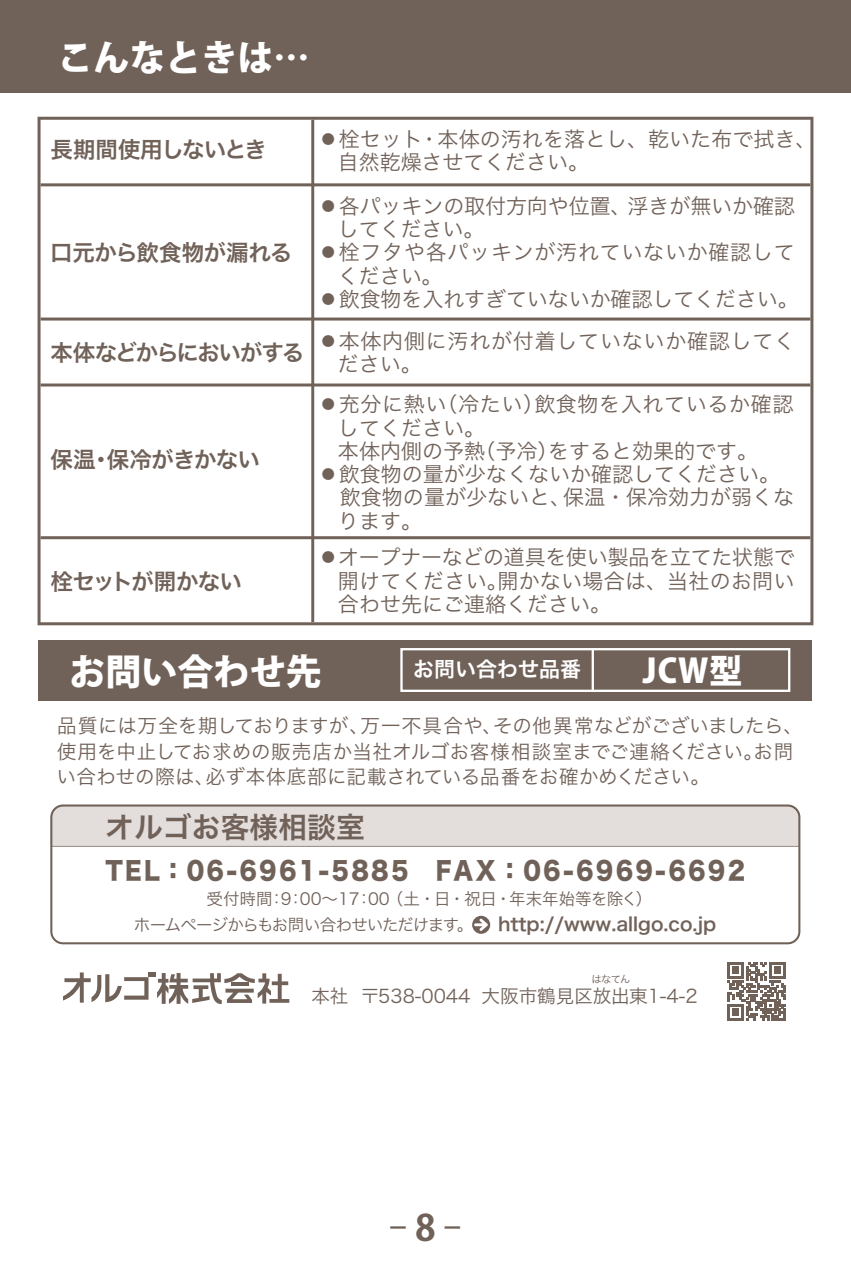
<style>
.page{position:relative;width:851px;height:1276px;background:#fff}
.page>*{position:absolute;margin:0;border:0;box-sizing:border-box;transform-origin:0 0}
.t1{font:800 36px "Koz Go Pro";color:#fff}
.t2{font:36px "Koz Go Pro";color:#716259}
.t3{font:800 33px "Koz Go Pro";color:#fff}
.t4{font:28.8px "Hira Kaku Pro W6";color:#716259}
.t5{font:24.9px "Hira Kaku Std W8";letter-spacing:.1em;color:#716259;scale:.91 1}
.t6{font:22.5px "Hira Kaku Pro W6";letter-spacing:-.04em;color:#716259}
.t7{font:22.5px "Hira Kaku Pro W6";letter-spacing:-.07em;color:#716259}
.t8{font:22.5px "Hira Kaku Pro W6";letter-spacing:-.015em;color:#716259}
.t9{font:21px/23.1px "Hira Kaku Pro W3";color:#716259}
.t10{font:21px/23.1px "Hira Kaku Pro W3";letter-spacing:.035em;color:#716259}
.t11{font:21px "Hira Kaku Pro W3";letter-spacing:.03em;color:#716259}
.t12{font:21px "Hira Kaku Pro N W6";color:#fff}
.t13{font:19.5px/25.5px "Hira Kaku Pro W3";letter-spacing:.01em;color:#716259}
.t14{font:18.6px "Hira Kaku Pro W3";color:#716259}
.t15{font:16.5px/25.8px "Hira Kaku Pro W3";letter-spacing:-.04em;color:#716259;text-align:center}
.t16{font:10.2px "Hira Kaku Pro W3";color:#716259}
.s1{font-family:"Hira Kaku Pro W6";font-size:18.6px}
.s2{font-weight:700}
</style>
<div class="page">
<div style="left:0;top:0;width:850px;height:93px;background:#716259"></div>
<div style="left:39px;top:640px;width:773px;height:60px;background:#716259"></div>
<svg style="left:38px;top:117px;width:775px;height:508px"></svg>
<hr style="left:311px;top:120px;width:3px;height:502px;background:#716259">
<hr style="left:41px;top:183px;width:769px;height:3px;background:#716259">
<hr style="left:41px;top:317px;width:769px;height:3px;background:#716259">
<hr style="left:41px;top:383px;width:769px;height:3px;background:#716259">
<hr style="left:41px;top:536px;width:769px;height:3px;background:#716259">
<div style="left:400px;top:648px;width:390px;height:44px;border:2px solid #fff"></div>
<hr style="left:591px;top:649px;width:3px;height:42px;background:#fff">
<div style="left:53px;top:807px;width:747px;height:40px;background:#e3dddc"></div>
<div style="left:50px;top:804px;width:750px;height:140px;border:2px solid #716259;border-radius:12px"></div>
<svg style="left:472px;top:916px;width:18px;height:18px"></svg>
<svg style="left:63px;top:972px;width:226px;height:32px"></svg>
<svg style="left:727px;top:962px;width:58px;height:58px"></svg>
<h1 class="t1" style="left:57px;top:34px;width:253px">こんなときは…</h1>
<p class="t6" style="left:51px;top:129px;width:218px">長期間使用しないとき</p>
<p class="t8" style="left:50px;top:232px;width:244px">口元から飲食物が漏れる</p>
<p class="t7" style="left:50px;top:332px;width:255px">本体などからにおいがする</p>
<p class="t6" style="left:51px;top:439px;width:211px">保温・保冷がきかない</p>
<p class="t6" style="left:51px;top:561px;width:193px">栓セットが開かない</p>
<p class="t9" style="left:338px;top:126px;width:480px;text-indent:-20px">・栓セット・本体の汚れを落とし、乾いた布で拭き、自然乾燥させてください。</p>
<p class="t9" style="left:318px;top:193px;width:478px">・各パッキンの取付方向や位置、浮きが無いか確認</p>
<p class="t9" style="left:338px;top:216px;width:148px">してください。</p>
<p class="t10" style="left:318px;top:239px;width:478px">・栓フタや各パッキンが汚れていないか確認して</p>
<p class="t9" style="left:338px;top:263px;width:106px">ください。</p>
<p class="t9" style="left:318px;top:286px;width:482px">・飲食物を入れすぎていないか確認してください。</p>
<p class="t10" style="left:338px;top:328px;width:458px;text-indent:-20px">・本体内側に汚れが付着していないか確認してください。</p>
<p class="t11" style="left:318px;top:386px;width:477px">・充分に熱い（冷たい）飲食物を入れているか確認</p>
<p class="t9" style="left:338px;top:415px;width:148px">してください。</p>
<p class="t9" style="left:338px;top:438px;width:421px">本体内側の予熱（予冷）をすると効果的です。</p>
<p class="t9" style="left:318px;top:461px;width:463px">・飲食物の量が少なくないか確認してください。</p>
<p class="t9" style="left:340px;top:484px;width:456px">飲食物の量が少ないと、保温・保冷効力が弱くな</p>
<p class="t9" style="left:338px;top:508px;width:85px">ります。</p>
<p class="t9" style="left:338px;top:544px;width:458px;text-align:justify;text-indent:-20px">・オープナーなどの道具を使い製品を立てた状態で開けてください。開かない場合は、当社のお問い合わせ先にご連絡ください。</p>
<h1 class="t1" style="left:70px;top:648px;width:253px">お問い合わせ先</h1>
<p class="t12" style="left:413px;top:650px;width:169px">お問い合わせ品番</p>
<h2 class="t3" style="left:642px;top:649px;width:101px">JCW型</h2>
<p class="t13" style="left:57px;top:711px;width:747px">品質には万全を期しておりますが、万一不具合や、その他異常などがございましたら、使用を中止してお求めの販売店か当社オルゴお客様相談室までご連絡ください。お問い合わせの際は、必ず本体底部に記載されている品番をお確かめください。</p>
<h3 class="t4" style="left:105px;top:801px;width:261px">オルゴお客様相談室</h3>
<p class="t5" style="left:105px;top:857px;width:704px">TEL：06-6961-5885　FAX：06-6969-6692</p>
<p class="t15" style="left:134px;top:884px;width:584px">受付時間：9：00～17：00 （土・日・祝日・年末年始等を除く）<br>ホームページからもお問い合わせいただけます。　　<span class="s1">http://www.allgo.co.jp</span></p>
<p class="t16" style="left:591px;top:970px;width:40px">はなてん</p>
<p class="t14" style="left:311px;top:979px;width:387px">本社 〒538-0044 大阪市鶴見区放出東1-4-2</p>
<h1 class="t2" style="left:389px;top:1204px;width:74px">- <span class="s2">8</span> -</h1>
</div>
